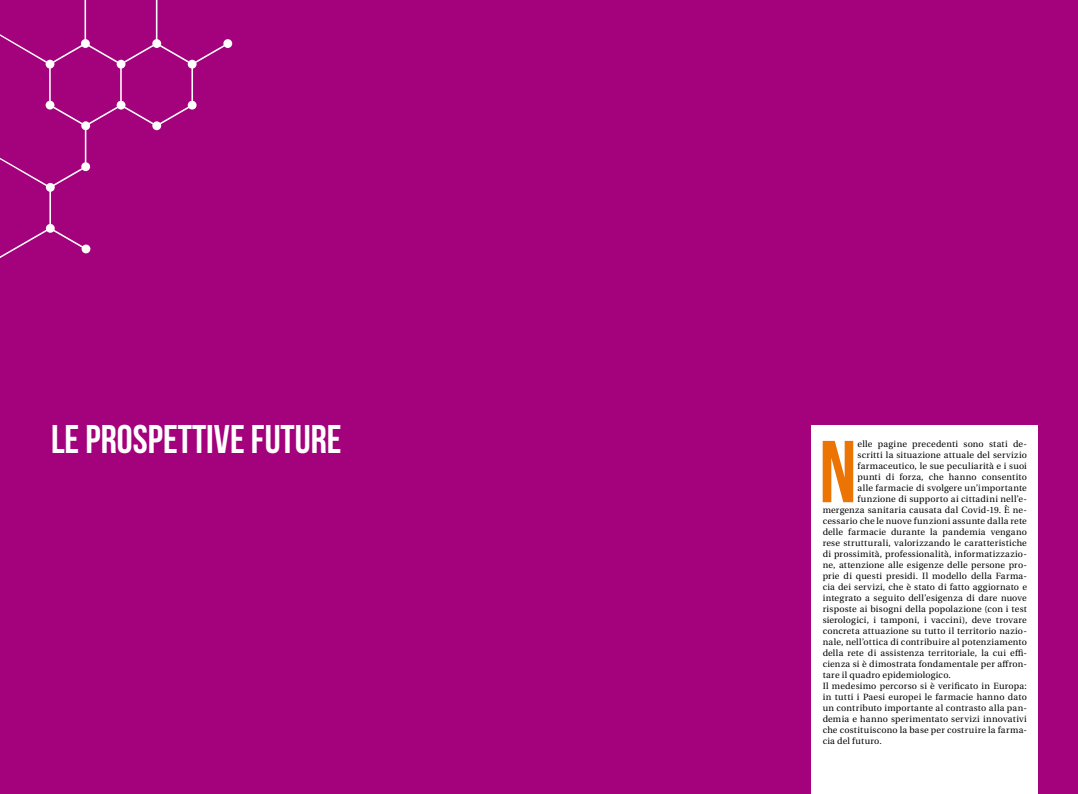
<style>
.page{position:relative;width:1078px;height:794px;background:#fff}
.page>*{position:absolute;margin:0;border:0;box-sizing:border-box;transform-origin:0 0}
.t1{font:700 87.6px "Bebas Neue";color:#ec7404}
.t2{font:700 40px "Bebas Neue";color:#fff}
.t3{font:9px "Heuristica";letter-spacing:.025em;color:#000}
</style>
<div class="page">
<div style="left:0;top:0;width:1077px;height:794px;background:#a4017c"></div>
<svg style="left:1037px;top:676px;width:1px;height:118px"></svg>
<div style="left:811px;top:425px;width:226px;height:369px;background:#fff"></div>
<svg style="left:0;top:0;width:232px;height:258px"></svg>
<h2 class="t2" style="left:51px;top:417px;width:292px">LE PROSPETTIVE FUTURE</h2>
<h1 class="t1" style="left:819px;top:424px;width:39px">N</h1>
<p class="t3" style="left:857px;top:437px;width:171px">elle pagine precedenti sono stati de-</p>
<p class="t3" style="left:857px;top:448px;width:171px">scritti la situazione attuale del servizio</p>
<p class="t3" style="left:857px;top:459px;width:171px">farmaceutico, le sue peculiarità e i suoi</p>
<p class="t3" style="left:857px;top:470px;width:171px">punti di forza, che hanno consentito</p>
<p class="t3" style="left:857px;top:481px;width:171px">alle farmacie di svolgere un’importante</p>
<p class="t3" style="left:857px;top:492px;width:171px">funzione di supporto ai cittadini nell’e-</p>
<p class="t3" style="left:822px;top:503px;width:206px">mergenza sanitaria causata dal Covid-19. È ne-</p>
<p class="t3" style="left:822px;top:514px;width:206px">cessario che le nuove funzioni assunte dalla rete</p>
<p class="t3" style="left:822px;top:525px;width:206px">delle farmacie durante la pandemia vengano</p>
<p class="t3" style="left:822px;top:536px;width:206px">rese strutturali, valorizzando le caratteristiche</p>
<p class="t3" style="left:822px;top:547px;width:206px">di prossimità, professionalità, informatizzazio-</p>
<p class="t3" style="left:822px;top:558px;width:206px">ne, attenzione alle esigenze delle persone pro-</p>
<p class="t3" style="left:822px;top:569px;width:206px">prie di questi presidi. Il modello della Farma-</p>
<p class="t3" style="left:822px;top:580px;width:206px">cia dei servizi, che è stato di fatto aggiornato e</p>
<p class="t3" style="left:822px;top:591px;width:206px">integrato a seguito dell’esigenza di dare nuove</p>
<p class="t3" style="left:822px;top:602px;width:206px">risposte ai bisogni della popolazione (con i test</p>
<p class="t3" style="left:822px;top:613px;width:206px">sierologici, i tamponi, i vaccini), deve trovare</p>
<p class="t3" style="left:822px;top:624px;width:206px">concreta attuazione su tutto il territorio nazio-</p>
<p class="t3" style="left:822px;top:635px;width:206px">nale, nell’ottica di contribuire al potenziamento</p>
<p class="t3" style="left:822px;top:646px;width:206px">della rete di assistenza territoriale, la cui effi-</p>
<p class="t3" style="left:822px;top:657px;width:206px">cienza si è dimostrata fondamentale per affron-</p>
<p class="t3" style="left:822px;top:668px;width:130px">tare il quadro epidemiologico.</p>
<p class="t3" style="left:822px;top:679px;width:206px">Il medesimo percorso si è verificato in Europa:</p>
<p class="t3" style="left:822px;top:690px;width:206px">in tutti i Paesi europei le farmacie hanno dato</p>
<p class="t3" style="left:822px;top:701px;width:206px">un contributo importante al contrasto alla pan-</p>
<p class="t3" style="left:822px;top:712px;width:206px">demia e hanno sperimentato servizi innovativi</p>
<p class="t3" style="left:822px;top:723px;width:206px">che costituiscono la base per costruire la farma-</p>
<p class="t3" style="left:822px;top:734px;width:61px">cia del futuro.</p>
</div>
